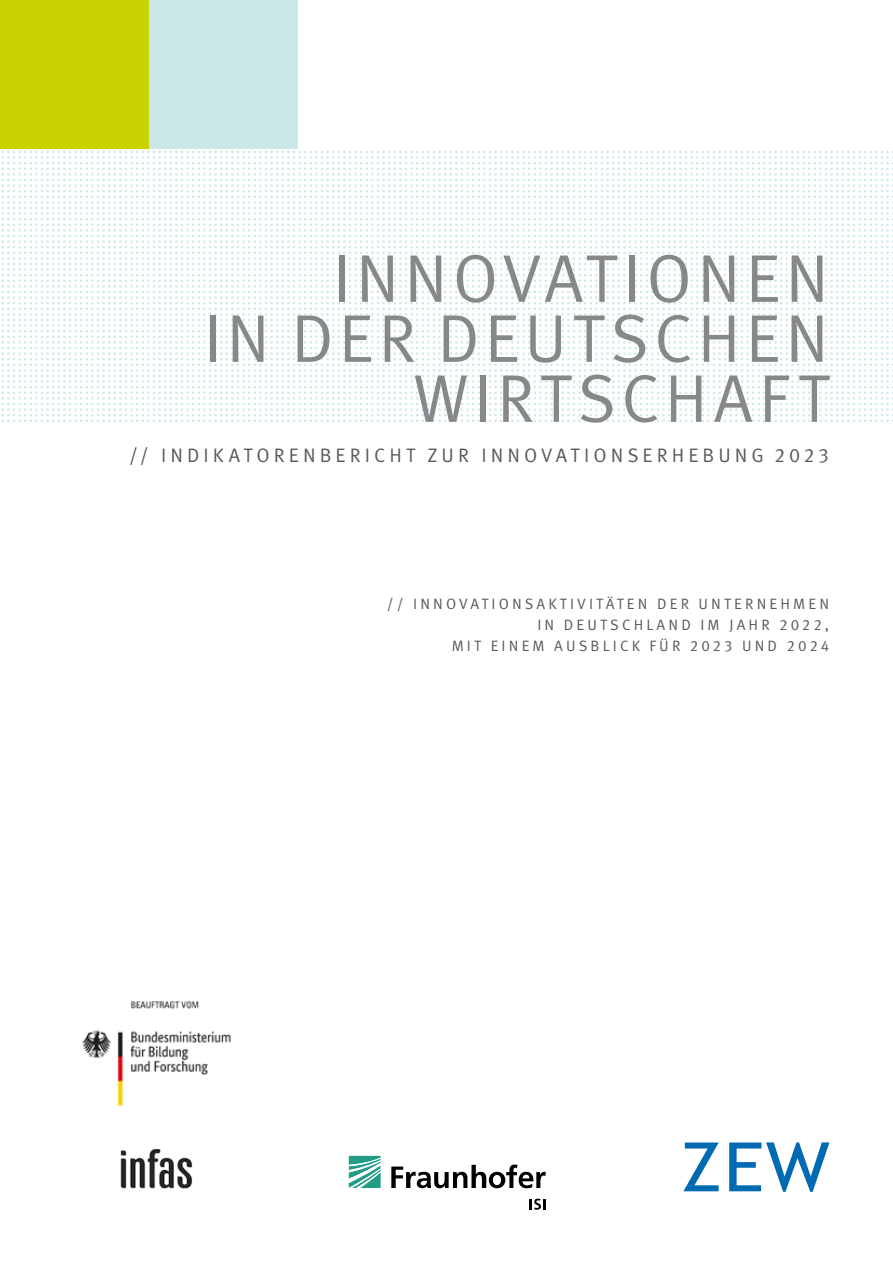
<style>
.page{position:relative;width:893px;height:1263px;background:#fff}
.page>*{position:absolute;margin:0;border:0;box-sizing:border-box;transform-origin:0 0}
.t1{font:67.5px/60px "Meta Pro";letter-spacing:.07em;color:#87888a;text-align:right}
.t2{font:19.5px "Meta Pro";letter-spacing:.205em;color:#58585a}
.t3{font:15px/21px "Meta Pro";letter-spacing:.21em;color:#58585a;text-align:right}
</style>
<div class="page">
<div style="left:0;top:0;width:149px;height:149px;background:#c9d200"></div>
<div style="left:149px;top:0;width:149px;height:149px;background:#cbe7e8"></div>
<svg style="left:1px;top:151px;width:892px;height:271px"></svg>
<img style="left:82px;top:1001px;width:149px;height:106px">
<img style="left:120px;top:1149px;width:73px;height:40px">
<svg style="left:349px;top:1156px;width:32px;height:32px"></svg>
<svg style="left:391px;top:1164px;width:155px;height:24px"></svg>
<svg style="left:530px;top:1199px;width:16px;height:11px"></svg>
<svg style="left:683px;top:1142px;width:36px;height:49px"></svg>
<svg style="left:729px;top:1142px;width:100px;height:50px"></svg>
<h1 class="t1" style="left:203px;top:250px;width:627px">INNOVATIONEN<br>IN DER DEUTSCHEN<br>WIRTSCHAFT</h1>
<h2 class="t2" style="left:129px;top:443px;width:701px">// INDIKATORENBERICHT ZUR INNOVATIONSERHEBUNG 2023</h2>
<p class="t3" style="left:387px;top:593px;width:444px">// INNOVATIONSAKTIVITÄTEN DER UNTERNEHMEN<br>IN DEUTSCHLAND IM JAHR 2022,<br>MIT EINEM AUSBLICK FÜR 2023 UND 2024</p>
</div>
